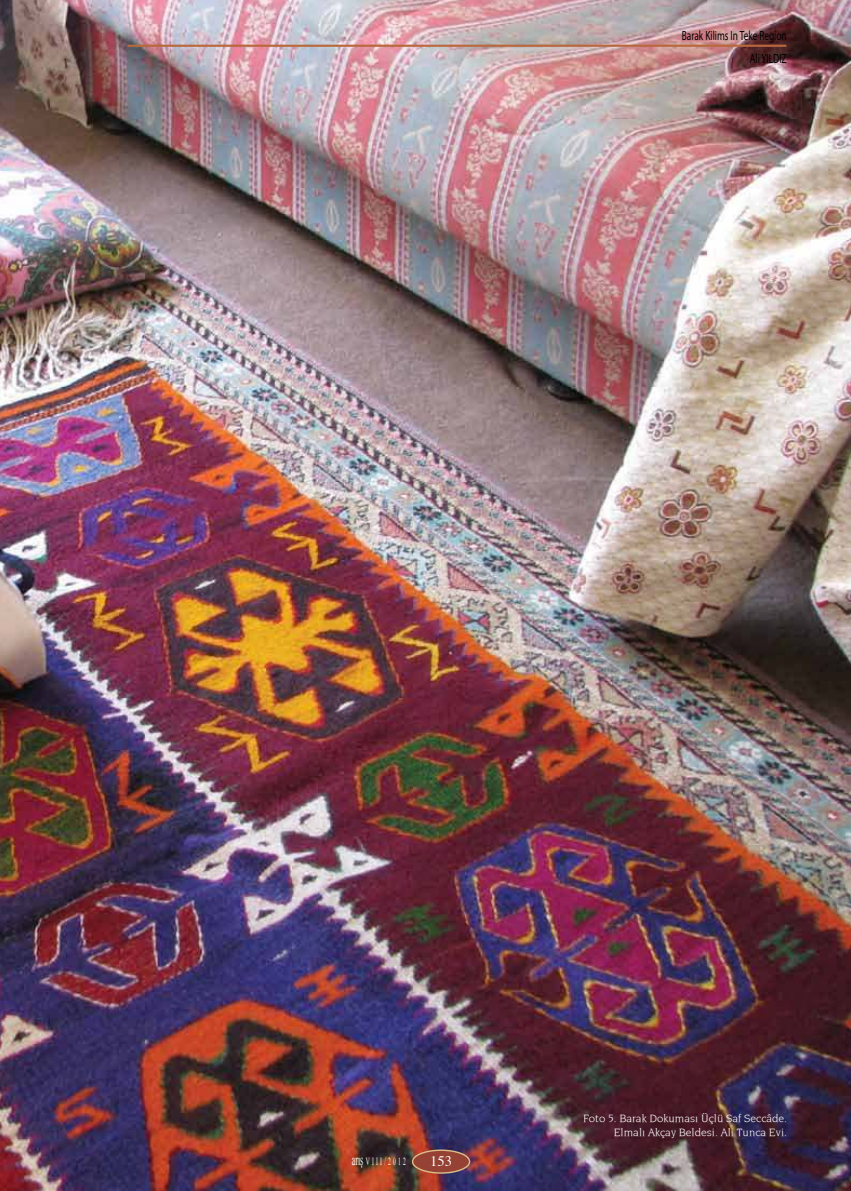
<style>
.page{position:relative;width:851px;height:1191px;background:#fff}
.page>*{position:absolute;margin:0;border:0;box-sizing:border-box;transform-origin:0 0}
.t1{font:14.55px "Times";color:#fff}
.t2{font:13.35px/23.4px "Myriad Pro";color:#000;text-align:right;scale:.7 1}
.t3{font:11.4px/13.5px "Novarese";color:#fff;text-align:right}
.t4{font:10.95px "Times New Roman";letter-spacing:.4em;color:#fff;scale:.51 1}
.s1{font-size:15.6px}
</style>
<div class="page">
<img style="left:0;top:0;width:850px;height:1191px">
<hr style="left:127px;top:45px;width:659px;height:2px;background:#b9683c">
<div style="left:412px;top:1150px;width:57px;height:23px;background:#954235;border-radius:50%"></div>
<div style="left:412px;top:1149px;width:58px;height:24px;border:1px solid #d9bc86;border-radius:50%"></div>
<p class="t2" style="left:681px;top:25px;width:151px">Barak Kilims In Teke Region<br>Ali YILDIZ</p>
<p class="t4" style="left:352px;top:1154px;width:107px"><span class="s1">arış</span> VIII/2012</p>
<p class="t1" style="left:430px;top:1147px;width:23px">153</p>
<p class="t3" style="left:583px;top:1111px;width:205px">Foto 5. Barak Dokuması Üçlü Saf Seccâde.<br>Elmalı Akçay Beldesi. Ali Tunca Evi.</p>
</div>
